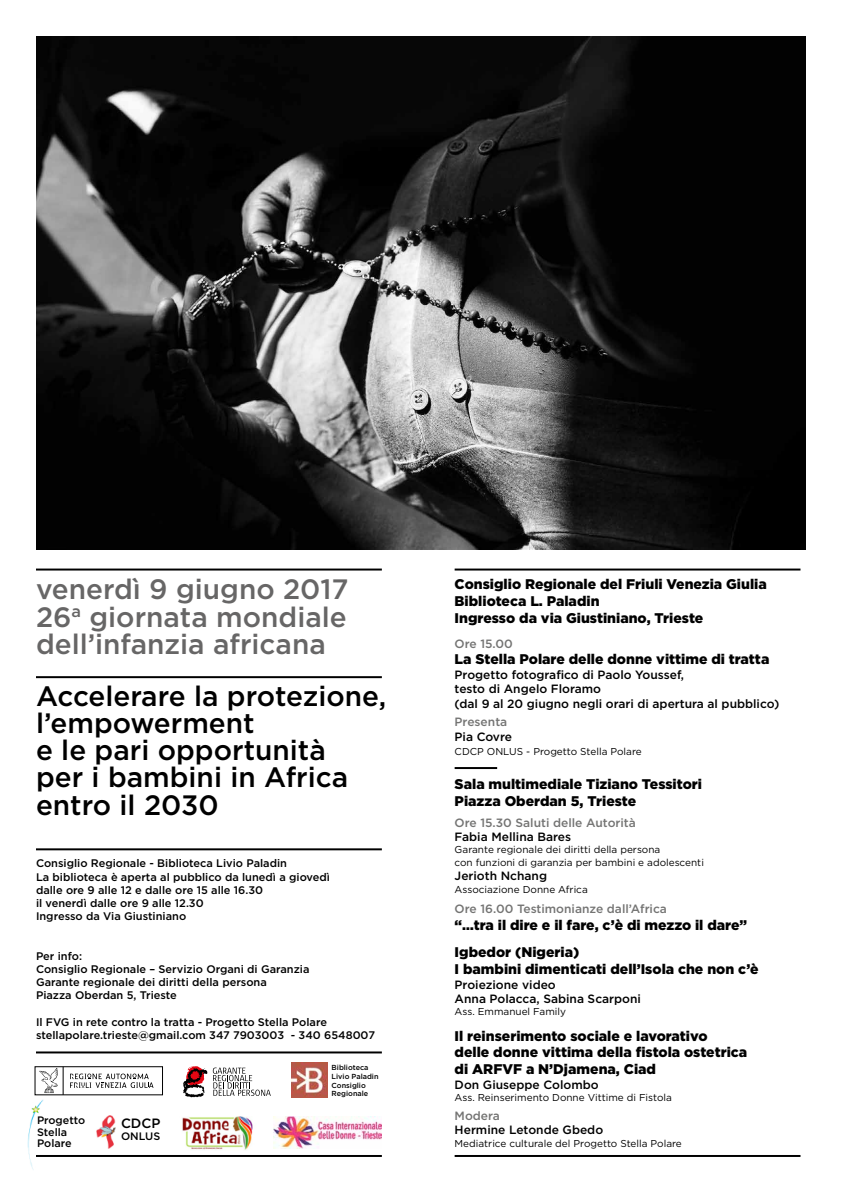
<style>
.page{position:relative;width:842px;height:1191px;background:#fff}
.page>*{position:absolute;margin:0;border:0;box-sizing:border-box;transform-origin:0 0}
.t1{font:500 28px/27.2px "Gotham";color:#000}
.t2{font:500 28px/27.2px "Gotham";color:#676666;text-align:justify}
.t3{font:900 14px/16.8px "Gotham";color:#000}
.t4{font:500 13.5px "Gotham";color:#000}
.t5{font:500 12px/14.4px "Gotham";color:#000}
.t6{font:500 12px "Gotham";color:#747473}
.t7{font:500 11px/13.2px "Gotham";color:#000}
.t8{font:500 10.8px/11.2px "Gotham";color:#000}
.t9{font:10px/12.4px "Gotham";color:#000}
.t10{font:500 7.3px/8.7px "Gotham";color:#000}
</style>
<div class="page">
<img style="left:36px;top:36px;width:770px;height:513px">
<svg style="left:213px;top:1067px;width:58px;height:29px"></svg>
<svg style="left:183px;top:1066px;width:24px;height:31px"></svg>
<div style="left:35px;top:1066px;width:128px;height:29px;border:1px solid #000"></div>
<svg style="left:70px;top:1073px;width:84px;height:15px"></svg>
<svg style="left:39px;top:1066px;width:25px;height:28px"></svg>
<img style="left:97px;top:1115px;width:19px;height:33px">
<img style="left:27px;top:1099px;width:17px;height:71px">
<img style="left:182px;top:1116px;width:71px;height:34px">
<img style="left:273px;top:1116px;width:109px;height:32px">
<img style="left:292px;top:1062px;width:35px;height:35px">
<hr style="left:36px;top:568px;width:346px;height:2px;background:#000">
<hr style="left:455px;top:568px;width:345px;height:2px;background:#000">
<hr style="left:455px;top:767px;width:42px;height:2px;background:#000">
<hr style="left:36px;top:1051px;width:346px;height:2px;background:#000">
<hr style="left:455px;top:1155px;width:345px;height:2px;background:#000">
<hr style="left:36px;top:1155px;width:346px;height:2px;background:#000">
<hr style="left:36px;top:676px;width:346px;height:2px;background:#000">
<hr style="left:36px;top:848px;width:346px;height:2px;background:#000">
<h1 class="t2" style="left:36px;top:575px;width:314px">venerdì 9 giugno 2017<br>26<sup>a</sup> giornata mondiale dell’infanzia africana</h1>
<h1 class="t1" style="left:36px;top:681px;width:352px">Accelerare la protezione, l’empowerment<br>e le pari opportunità<br>per i bambini in Africa entro il 2030</h1>
<p class="t7" style="left:36px;top:856px;width:295px">Consiglio Regionale - Biblioteca Livio Paladin<br>La biblioteca è aperta al pubblico da lunedì a giovedì dalle ore 9 alle 12 e dalle ore 15 alle 16.30<br>il venerdì dalle ore 9 alle 12.30<br>Ingresso da Via Giustiniano</p>
<p class="t7" style="left:36px;top:949px;width:275px">Per info:<br>Consiglio Regionale – Servizio Organi di Garanzia<br>Garante regionale dei diritti della persona<br>Piazza Oberdan 5, Trieste</p>
<p class="t7" style="left:36px;top:1015px;width:340px">Il FVG in rete contro la tratta - Progetto Stella Polare stellapolare.trieste@gmail.com 347 7903003 - 340 6548007</p>
<p class="t8" style="left:37px;top:1114px;width:50px">Progetto<br>Stella<br>Polare</p>
<p class="t4" style="left:121px;top:1116px;width:41px">CDCP</p>
<p class="t8" style="left:121px;top:1129px;width:41px">ONLUS</p>
<p class="t10" style="left:332px;top:1063px;width:48px">Biblioteca<br>Livio Paladin<br>Consiglio<br>Regionale</p>
<p class="t3" style="left:455px;top:575px;width:314px">Consiglio Regionale del Friuli Venezia Giulia<br>Biblioteca L. Paladin<br>Ingresso da via Giustiniano, Trieste</p>
<p class="t6" style="left:455px;top:636px;width:60px">Ore 15.00</p>
<p class="t3" style="left:455px;top:650px;width:316px">La Stella Polare delle donne vittime di tratta</p>
<p class="t5" style="left:455px;top:667px;width:326px">Progetto fotografico di Paolo Youssef,<br>testo di Angelo Floramo<br>(dal 9 al 20 giugno negli orari di apertura al pubblico)</p>
<p class="t6" style="left:455px;top:715px;width:54px">Presenta</p>
<p class="t5" style="left:455px;top:729px;width:59px">Pia Covre</p>
<p class="t9" style="left:455px;top:745px;width:189px">CDCP ONLUS - Progetto Stella Polare</p>
<p class="t3" style="left:455px;top:775px;width:249px">Sala multimediale Tiziano Tessitori<br>Piazza Oberdan 5, Trieste</p>
<p class="t6" style="left:455px;top:815px;width:183px">Ore 15.30 Saluti delle Autorità</p>
<p class="t5" style="left:455px;top:829px;width:118px">Fabia Mellina Bares</p>
<p class="t9" style="left:455px;top:843px;width:251px">Garante regionale dei diritti della persona<br>con funzioni di garanzia per bambini e adolescenti</p>
<p class="t5" style="left:455px;top:868px;width:94px">Jerioth Nchang</p>
<p class="t9" style="left:455px;top:882px;width:135px">Associazione Donne Africa</p>
<p class="t6" style="left:455px;top:902px;width:214px">Ore 16.00 Testimonianze dall’Africa</p>
<p class="t3" style="left:455px;top:911px;width:294px;line-height:27.2px">“…tra il dire e il fare, c’è di mezzo il dare”<br>Igbedor (Nigeria)</p>
<p class="t3" style="left:455px;top:960px;width:306px">I bambini dimenticati dell’Isola che non c’è</p>
<p class="t5" style="left:455px;top:976px;width:188px">Proiezione video<br>Anna Polacca, Sabina Scarponi</p>
<p class="t9" style="left:455px;top:1005px;width:113px">Ass. Emmanuel Family</p>
<p class="t3" style="left:455px;top:1026px;width:294px">Il reinserimento sociale e lavorativo<br>delle donne vittima della fistola ostetrica di ARFVF a N’Djamena, Ciad</p>
<p class="t5" style="left:455px;top:1076px;width:146px">Don Giuseppe Colombo</p>
<p class="t9" style="left:455px;top:1091px;width:219px">Ass. Reinserimento Donne Vittime di Fistola</p>
<p class="t6" style="left:455px;top:1108px;width:47px">Modera</p>
<p class="t5" style="left:455px;top:1122px;width:150px">Hermine Letonde Gbedo</p>
<p class="t9" style="left:455px;top:1136px;width:229px">Mediatrice culturale del Progetto Stella Polare</p>
</div>
